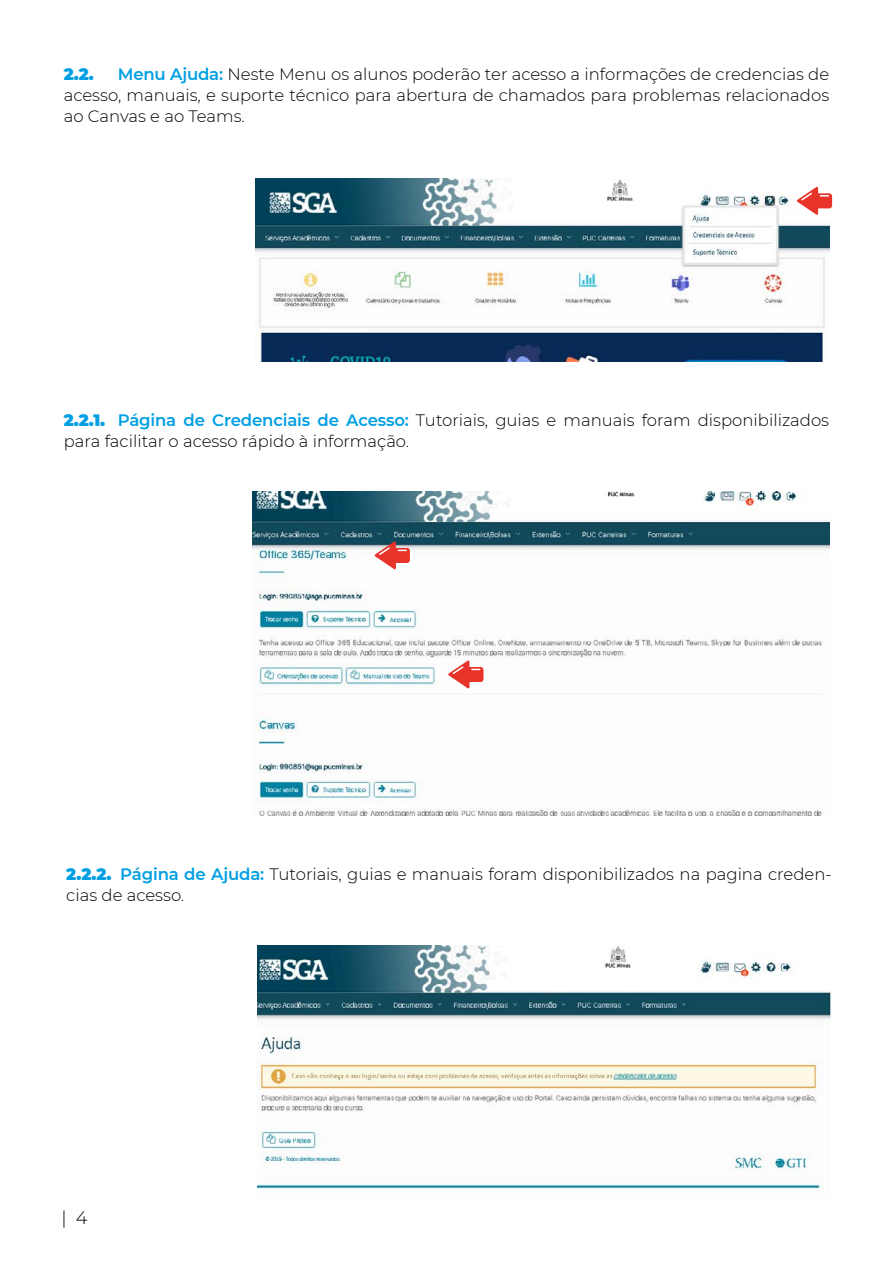
<style>
.page{position:relative;width:893px;height:1263px;background:#fff}
.page>*{position:absolute;margin:0;border:0;box-sizing:border-box;transform-origin:0 0}
.t1{font:300 18px "Montserrat";color:#000}
.t2{font:300 16.5px/21px "Montserrat";color:#000}
.t3{font:900 16.5px "Montserrat";color:#009fe3}
.s1{font-weight:600;color:#009fe3}
.s2{font-weight:900;color:#009fe3}
</style>
<div class="page">
<img style="left:255px;top:179px;width:574px;height:182px">
<svg style="left:797px;top:187px;width:35px;height:28px"></svg>
<img style="left:252px;top:491px;width:577px;height:325px">
<svg style="left:375px;top:541px;width:35px;height:28px"></svg>
<svg style="left:448px;top:660px;width:35px;height:28px"></svg>
<img style="left:258px;top:945px;width:574px;height:244px">
<p class="t2" style="left:64px;top:63px;width:767px;text-align:justify;text-indent:54px"><span class="s1">Menu Ajuda:</span> Neste Menu os alunos poderão ter acesso a informações de credencias de acesso, manuais, e suporte técnico para abertura de chamados para problemas relacionados ao Canvas e ao Teams.</p>
<p class="t3" style="left:64px;top:62px;width:32px">2.2.</p>
<p class="t2" style="left:64px;top:409px;width:767px"><span class="s2">2.2.1.</span> <span class="s1">Página de Credenciais de Acesso:</span> Tutoriais, guias e manuais foram disponibilizados para facilitar o acesso rápido à informação.</p>
<p class="t2" style="left:66px;top:863px;width:767px"><span class="s2">2.2.2.</span> <span class="s1">Página de Ajuda:</span> Tutoriais, guias e manuais foram disponibilizados na pagina creden&shy;cias de acesso.</p>
<p class="t1" style="left:61px;top:1206px;width:28px">| 4</p>
</div>
